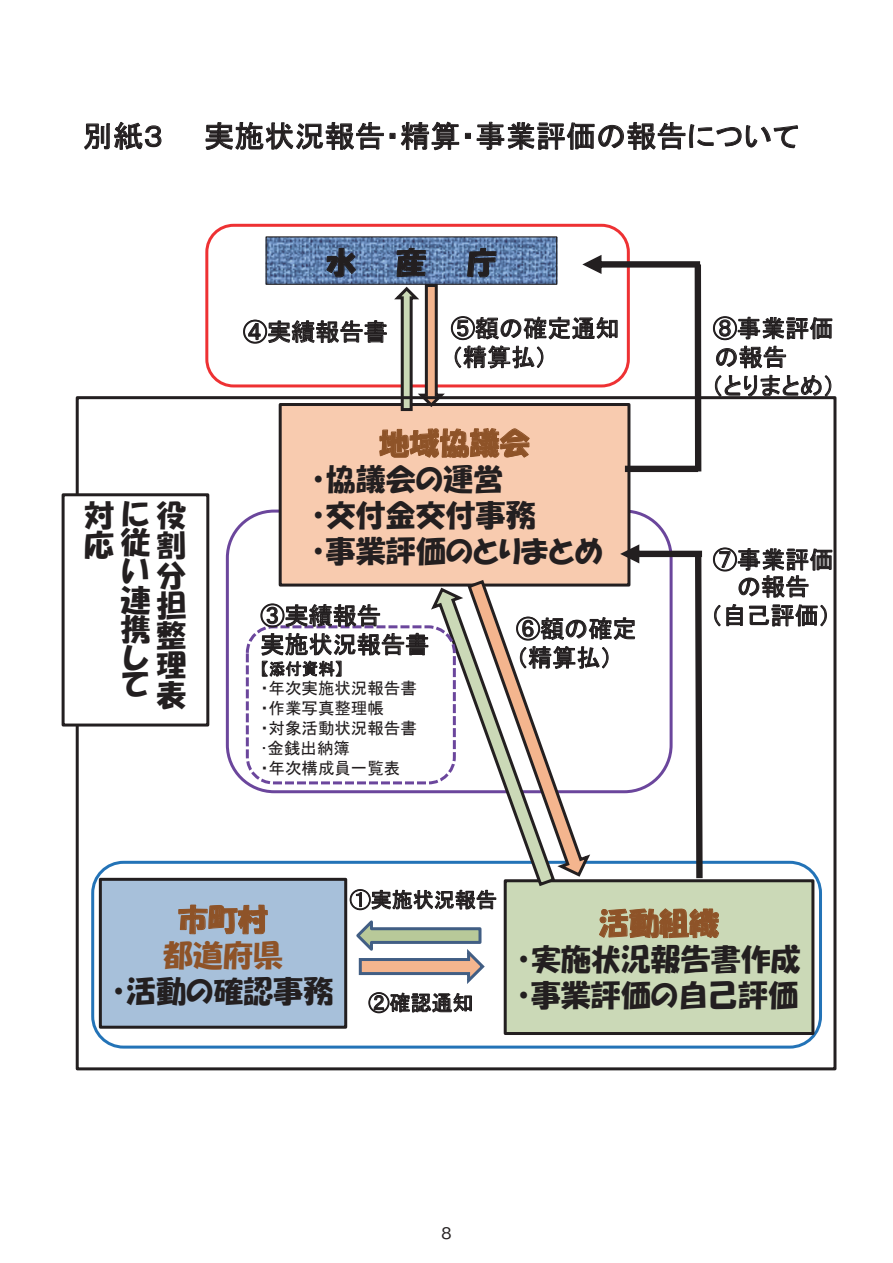
<style>
.page{position:relative;width:893px;height:1263px;background:#fff}
.page>*{position:absolute;margin:0;border:0;box-sizing:border-box;transform-origin:0 0}
.t1{font:30px/30px "HGP Soei Kakupoptai";color:#231f20}
.t2{font:30px "MS P Gothic";letter-spacing:.005em;color:#231f20}
.t3{font:30px/36px "HGP Soei Kakupoptai";letter-spacing:.005em;color:#8e5328;text-align:center}
.t4{font:24px/28.8px "MS P Gothic";letter-spacing:.005em;color:#231f20}
.t5{font:21px "MS P Gothic";letter-spacing:.005em;color:#231f20}
.t6{font:16.5px/19.8px "MS P Gothic";color:#231f20}
.t7{font:500 15.9px "Gothic BBB Pro";color:#231f20}
</style>
<div class="page">
<div style="left:205px;top:224px;width:425px;height:163px;border:3px solid #ee3133;border-radius:27px"></div>
<div style="left:91px;top:861px;width:731px;height:187px;border:3px solid #2373b7;border-radius:31px"></div>
<div style="left:100px;top:879px;width:246px;height:148px;background:#a7c0da"></div>
<div style="left:99px;top:878px;width:248px;height:151px;border:3px solid #231f20"></div>
<img style="left:268px;top:238px;width:287px;height:45px">
<div style="left:266px;top:236px;width:291px;height:49px;border:1px solid #231f20"></div>
<div style="left:280px;top:404px;width:349px;height:181px;background:#f8cbaf"></div>
<div style="left:279px;top:403px;width:351px;height:184px;border:3px solid #231f20"></div>
<div style="left:505px;top:881px;width:308px;height:152px;background:#cbd9b7"></div>
<div style="left:504px;top:879px;width:310px;height:156px;border:3px solid #231f20"></div>
<svg style="left:393px;top:282px;width:55px;height:130px"></svg>
<svg style="left:430px;top:580px;width:163px;height:308px"></svg>
<svg style="left:356px;top:920px;width:129px;height:64px"></svg>
<div style="left:246px;top:625px;width:210px;height:159px;border:3px dashed #6b469c;border-radius:26px"></div>
<div style="left:695px;top:264px;width:6px;height:207px;background:#231f20"></div>
<svg style="left:620px;top:544px;width:86px;height:339px"></svg>
<svg style="left:582px;top:255px;width:118px;height:19px"></svg>
<div style="left:625px;top:466px;width:73px;height:6px;background:#231f20"></div>
<div style="left:76px;top:396px;width:760px;height:674px;border:3px solid #231f20"></div>
<div style="left:63px;top:495px;width:145px;height:230px;background:#fff"></div>
<div style="left:62px;top:493px;width:147px;height:233px;border:3px solid #231f20"></div>
<p class="t2" style="left:83px;top:121px;width:82px">別紙３</p>
<p class="t2" style="left:204px;top:121px;width:597px">実施状況報告・精算・事業評価の報告について</p>
<p class="t1" style="left:85px;top:500px;width:103px">対に役応</p>
<p class="t1" style="left:121px;top:527px;width:31px;line-height:29.2px;text-align:justify">従い連携し</p>
<p class="t1" style="left:121px;top:671px;width:29px">て</p>
<p class="t1" style="left:157px;top:530px;width:31px;text-align:justify">割分担整理表</p>
<p class="t1" style="left:326px;top:247px;width:31px">水</p>
<p class="t1" style="left:396px;top:247px;width:31px">産</p>
<p class="t4" style="left:243px;top:317px;width:146px">④実績報告書</p>
<p class="t1" style="left:467px;top:247px;width:31px">庁</p>
<p class="t4" style="left:451px;top:314px;width:170px">⑤額の確定通知（精算払(</p>
<p class="t3" style="left:379px;top:425px;width:152px">地域協議会</p>
<p class="t1" style="left:311px;top:461px;width:293px;line-height:36px">・協議会の運営<br>・交付金交付事務<br>・事業評価のとりまとめ</p>
<p class="t4" style="left:260px;top:601px;width:170px">③実績報告<br>実施状況報告書</p>
<p class="t6" style="left:260px;top:659px;width:158px">【添付資料【<br>・年次実施状況報告書・作業写真整理帳<br>・対象活動状況報告書･金銭出納簿<br>・年次構成員一覧表</p>
<p class="t4" style="left:516px;top:614px;width:122px">⑥額の確定（精算払(</p>
<p class="t4" style="left:711px;top:314px;width:126px">⑧事業評価の報告<br>（とりまとめ(</p>
<p class="t4" style="left:710px;top:545px;width:125px;line-height:27.9px;text-align:center">⑦事業評価の報告<br>（自己評価(</p>
<p class="t3" style="left:163px;top:901px;width:121px">市町村都道府県</p>
<p class="t1" style="left:111px;top:976px;width:224px">・活動の確認事務</p>
<p class="t5" style="left:350px;top:889px;width:149px">①実施状況報告</p>
<p class="t5" style="left:368px;top:992px;width:107px">②確認通知</p>
<p class="t3" style="left:599px;top:905px;width:122px">活動組織</p>
<p class="t1" style="left:516px;top:941px;width:286px;line-height:36px">・実施状況報告書作成・事業評価の自己評価</p>
<p class="t7" style="left:441px;top:1220px;width:12px">8</p>
</div>
